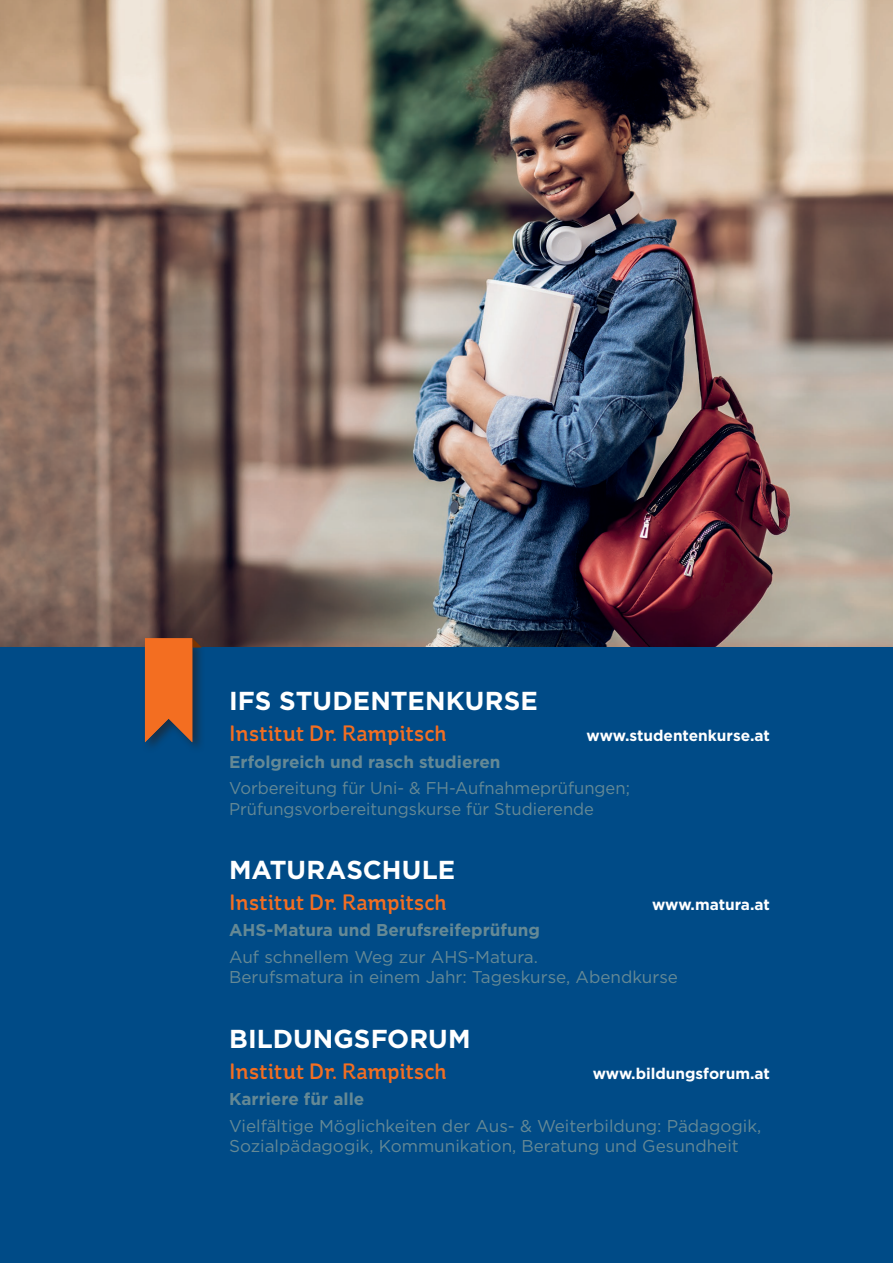
<style>
.page{position:relative;width:893px;height:1263px;background:#fff}
.page>*{position:absolute;margin:0;border:0;box-sizing:border-box;transform-origin:0 0}
.t1{font:700 25.95px "Gotham";letter-spacing:.005em;color:#fff}
.t2{font:500 22.2px "St Ryde";color:#f36e21}
.t3{font:17.1px/20.5px "Gotham";color:#658995}
.t4{font:700 17.1px "Gotham";color:#658995}
.t5{font:700 15.45px "Gotham";color:#fff}
</style>
<div class="page">
<img style="left:0;top:0;width:893px;height:647px">
<div style="left:0;top:647px;width:893px;height:616px;background:#004b87"></div>
<div style="left:142px;top:639px;width:63px;height:115px;background:#231f20;opacity:.6"></div>
<svg style="left:145px;top:638px;width:57px;height:104px;background:#b86132"></svg>
<h1 class="t1" style="left:229px;top:684px;width:310px">IFS STUDENTENKURSE</h1>
<p class="t2" style="left:229px;top:720px;width:219px">Institut Dr. Rampitsch</p>
<p class="t5" style="left:587px;top:725px;width:185px">www.studentenkurse.at</p>
<p class="t4" style="left:229px;top:750px;width:273px">Erfolgreich und rasch studieren</p>
<p class="t3" style="left:229px;top:777px;width:402px">Vorbereitung für Uni- &amp; FH-Aufnahmeprüfungen;<br>Prüfungsvorbereitungskurse für Studierende</p>
<h1 class="t1" style="left:229px;top:852px;width:228px">MATURASCHULE</h1>
<p class="t2" style="left:229px;top:889px;width:219px">Institut Dr. Rampitsch</p>
<p class="t5" style="left:652px;top:894px;width:119px">www.matura.at</p>
<p class="t4" style="left:229px;top:919px;width:312px">AHS-Matura und Berufsreifeprüfung</p>
<p class="t3" style="left:229px;top:946px;width:450px">Auf schnellem Weg zur AHS-Matura.<br>Berufsmatura in einem Jahr: Tageskurse, Abendkurse</p>
<h1 class="t1" style="left:229px;top:1021px;width:243px">BILDUNGSFORUM</h1>
<p class="t2" style="left:229px;top:1058px;width:219px">Institut Dr. Rampitsch</p>
<p class="t5" style="left:593px;top:1063px;width:179px">www.bildungsforum.at</p>
<p class="t4" style="left:229px;top:1088px;width:137px">Karriere für alle</p>
<p class="t3" style="left:229px;top:1115px;width:534px">Vielfältige Möglichkeiten der Aus- &amp; Weiterbildung: Pädagogik,<br>Sozialpädagogik, Kommunikation, Beratung und Gesundheit</p>
</div>
